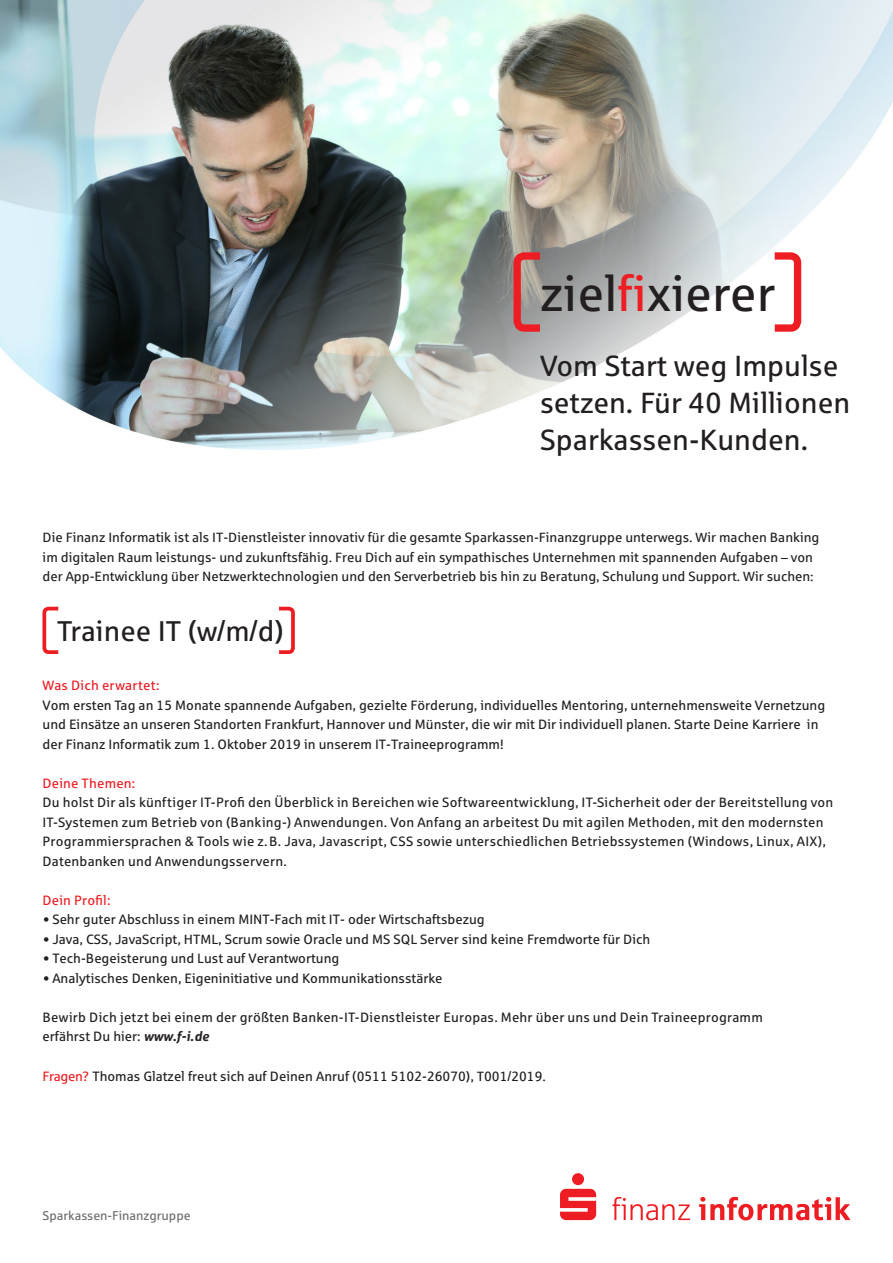
<style>
.page{position:relative;width:893px;height:1263px;background:#fff}
.page>*{position:absolute;margin:0;border:0;box-sizing:border-box;transform-origin:0 0}
.t1{font:49.65px "Sparkasse Rg";color:#231f20}
.t2{font:29.1px/36.9px "Sparkasse Rg";color:#231f20}
.t3{font:28.5px "Sparkasse Rg";color:#231f20}
.t4{font:13.5px/19.5px "Sparkasse Rg";color:#231f20}
.t5{font:13.5px "Sparkasse Rg";letter-spacing:.015em;color:#ee1d23}
.t6{font:12.75px "Sparkasse Rg";color:#6c6d70}
.s1{color:#ee1d23}
.s2{font-weight:700;font-style:italic}
.s3{font-style:inherit}
</style>
<div class="page">
<img style="left:0;top:0;width:893px;height:449px">
<svg style="left:560px;top:1173px;width:290px;height:47px"></svg>
<svg style="left:42px;top:606px;width:17px;height:48px"></svg>
<svg style="left:279px;top:606px;width:16px;height:48px"></svg>
<svg style="left:767px;top:249px;width:38px;height:86px"></svg>
<svg style="left:510px;top:249px;width:37px;height:86px"></svg>
<h1 class="t1" style="left:540px;top:264px;width:237px">ziel<span class="s1">fi</span>xierer</h1>
<h2 class="t2" style="left:540px;top:346px;width:312px">Vom Start weg Impulse setzen. Für 40 Millionen<br>Sparkassen-Kunden.</h2>
<p class="t4" style="left:43px;top:527px;width:778px">Die Finanz Informatik ist als IT-Dienstleister innovativ für die gesamte Sparkassen-Finanzgruppe unterwegs. Wir machen Banking im digitalen Raum leistungs- und zukunftsfähig. Freu Dich auf ein sympathisches Unternehmen mit spannenden Aufgaben – von der App-Entwicklung über Netzwerktechnologien und den Serverbetrieb bis hin zu Beratung, Schulung und Support. Wir suchen:</p>
<h3 class="t3" style="left:57px;top:614px;width:228px">Trainee IT (w/m/d)</h3>
<p class="t5" style="left:43px;top:677px;width:119px">Was Dich erwartet:</p>
<p class="t4" style="left:43px;top:695px;width:784px">Vom ersten Tag an 15 Monate spannende Aufgaben, gezielte Förderung, individuelles Mentoring, unternehmensweite Vernetzung und Einsätze an unseren Standorten Frankfurt, Hannover und Münster, die wir mit Dir individuell planen. Starte Deine Karriere in der Finanz Informatik zum 1. Oktober 2019 in unserem IT-Traineeprogramm!</p>
<p class="t5" style="left:43px;top:775px;width:94px">Deine Themen:</p>
<p class="t4" style="left:43px;top:792px;width:792px">Du holst Dir als künftiger IT-Profi den Überblick in Bereichen wie Softwareentwicklung, IT-Sicherheit oder der Bereitstellung von IT-Systemen zum Betrieb von (Banking-) Anwendungen. Von Anfang an arbeitest Du mit agilen Methoden, mit den modernsten Programmiersprachen &amp; Tools wie z. B. Java, Javascript, CSS sowie unterschiedlichen Betriebssystemen (Windows, Linux, AIX), Datenbanken und Anwendungsservern.</p>
<p class="t5" style="left:43px;top:892px;width:69px">Dein Profil:</p>
<p class="t4" style="left:44px;top:909px;width:443px">• Sehr guter Abschluss in einem MINT-Fach mit IT- oder Wirtschaftsbezug</p>
<p class="t4" style="left:44px;top:929px;width:608px">• Java, CSS, JavaScript, HTML, Scrum sowie Oracle und MS SQL Server sind keine Fremdworte für Dich</p>
<p class="t4" style="left:44px;top:948px;width:297px">• Tech-Begeisterung und Lust auf Verantwortung</p>
<p class="t4" style="left:44px;top:968px;width:400px">• Analytisches Denken, Eigeninitiative und Kommunikationsstärke</p>
<p class="t4" style="left:43px;top:1007px;width:722px">Bewirb Dich jetzt bei einem der größten Banken-IT-Dienstleister Europas. Mehr über uns und Dein Traineeprogramm erfährst Du hier: <span class="s2">www.f-i.de</span></p>
<p class="t4" style="left:43px;top:1066px;width:505px"><span class="s1">Fragen?</span> Thomas Glatzel freut sich auf Deinen Anruf (0511 5102-26070)<span class="s3">, T001/2019.</span></p>
<p class="t6" style="left:43px;top:1208px;width:150px">Sparkassen-Finanzgruppe</p>
</div>
